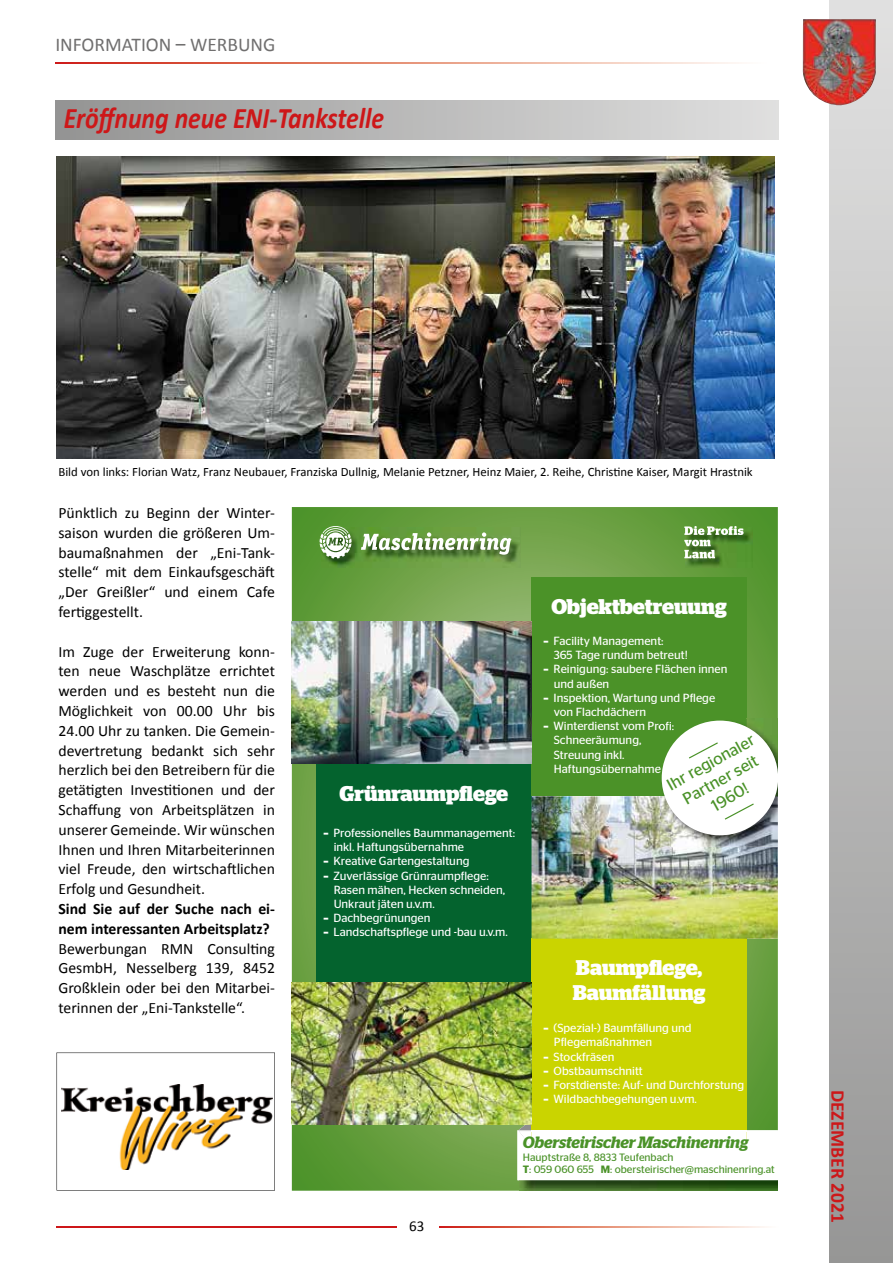
<style>
.page{position:relative;width:893px;height:1263px;background:#fff}
.page>*{position:absolute;margin:0;border:0;box-sizing:border-box;transform-origin:0 0}
.t1{font:italic 700 30px "Calibri";color:#cd1719;scale:.86 1}
.t2{font:700 21.3px/25.5px "Stag";color:#fff}
.t3{font:19.5px "Calibri";color:#706f6f}
.t4{font:700 19.5px "Calibri";color:#cd1719}
.t5{font:16.5px/19.8px "Stag Sans";color:#4a9228;text-align:center}
.t6{font:italic 600 16.35px "Stag";letter-spacing:-.005em;color:#4a9228}
.t7{font:15.75px/19.8px "Calibri";color:#000;text-align:justify}
.t8{font:700 15.75px/19.8px "Calibri";color:#000}
.t9{font:15px "Calibri";color:#000}
.t10{font:12.75px "Calibri";color:#000}
.t11{font:11.85px/14.1px "Stag Sans";color:#fff}
.t12{font:10.65px/12.8px "Stag Sans";color:#4a9228}
.s1{font-weight:700}
.s2{font-weight:600}
</style>
<div class="page">
<div style="left:829px;top:0;width:64px;height:1263px;background:linear-gradient(to bottom,#e1e1e1,#979796)"></div>
<img style="left:803px;top:19px;width:73px;height:86px">
<svg style="left:55px;top:62px;width:684px;height:2px"></svg>
<svg style="left:439px;top:1226px;width:326px;height:1px"></svg>
<hr style="left:57px;top:1226px;width:340px;height:1px;background:#cd1719">
<img style="left:57px;top:156px;width:717px;height:302px">
<svg style="left:292px;top:507px;width:486px;height:684px;background:#689f41"></svg>
<div style="left:316px;top:763px;width:215px;height:219px;background:#04632e"></div>
<div style="left:531px;top:577px;width:216px;height:219px;background:#4b9228"></div>
<img style="left:292px;top:621px;width:239px;height:142px">
<img style="left:321px;top:527px;width:199px;height:40px">
<svg style="left:361px;top:532px;width:150px;height:23px"></svg>
<svg style="left:320px;top:526px;width:32px;height:32px"></svg>
<img style="left:686px;top:527px;width:67px;height:40px">
<svg style="left:684px;top:526px;width:59px;height:32px"></svg>
<div style="left:531px;top:939px;width:216px;height:202px;background:#cad400"></div>
<img style="left:519px;top:1180px;width:259px;height:11px">
<img style="left:517px;top:1130px;width:261px;height:50px">
<div style="left:561px;top:1130px;width:186px;height:11px;background:#fff"></div>
<svg style="left:518px;top:1112px;width:43px;height:43px"></svg>
<img style="left:292px;top:982px;width:239px;height:142px">
<img style="left:531px;top:796px;width:247px;height:143px">
<img style="left:660px;top:719px;width:118px;height:128px">
<img style="left:660px;top:722px;width:14px;height:8px">
<div style="left:662px;top:721px;width:116px;height:114px;background:#fff;border-radius:50%"></div>
<svg style="left:689px;top:742px;width:29px;height:16px"></svg>
<svg style="left:725px;top:803px;width:29px;height:17px"></svg>
<svg style="left:57px;top:1052px;width:218px;height:138px"></svg>
<div style="left:55px;top:101px;width:723px;height:38px;background:linear-gradient(to right,#949493,#e0e0e0)"></div>
<p class="t3" style="left:55px;top:33px;width:222px">INFORMATION – WERBUNG</p>
<h1 class="t1" style="left:64px;top:99px;width:374px">Eröffnung neue ENI-Tankstelle</h1>
<p class="t10" style="left:58px;top:464px;width:696px">Bild von links: Florian Watz, Franz Neubauer, Franziska Dullnig, Melanie Petzner, Heinz Maier, 2. Reihe, Christine Kaiser, Margit Hrastnik</p>
<p class="t7" style="left:58px;top:502px;width:218px">Pünktlich zu Beginn der Winter&shy;saison wurden die größeren Um&shy;baumaßnahmen der „Eni-Tank&shy;stelle“ mit dem Einkaufsgeschäft „Der Greißler“ und einem Cafe fertiggestellt.</p>
<p class="t7" style="left:58px;top:641px;width:218px">Im Zuge der Erweiterung konn&shy;ten neue Waschplätze errichtet werden und es besteht nun die Möglichkeit von 00.00 Uhr bis 24.00 Uhr zu tanken. Die Gemein&shy;devertretung bedankt sich sehr herzlich bei den Betreibern für die getätigten Investitionen und der Schaffung von Arbeitsplätzen in unserer Gemeinde. Wir wünschen Ihnen und Ihren Mitarbeiterinnen viel Freude, den wirtschaftlichen Erfolg und Gesundheit.</p>
<p class="t8" style="left:58px;top:898px;width:218px">Sind Sie auf der Suche nach ei&shy;nem interessanten Arbeitsplatz?</p>
<p class="t7" style="left:58px;top:938px;width:218px">Bewerbungan RMN Consulting GesmbH, Nesselberg 139, 8452<br>Großklein oder bei den Mitarbei&shy;terinnen der „Eni-Tankstelle“.</p>
<h2 class="t2" style="left:340px;top:781px;width:170px">Grünraumpflege</h2>
<p class="t11" style="left:334px;top:826px;width:183px;text-indent:-10px"><span class="s1">–</span> Professionelles Baummanagement: inkl. Haftungsübernahme</p>
<p class="t11" style="left:323px;top:854px;width:147px"><span class="s1">–</span> Kreative Gartengestaltung</p>
<p class="t11" style="left:334px;top:868px;width:173px;text-indent:-10px"><span class="s1">–</span> Zuverlässige Grünraumpflege:<br>Rasen mähen, Hecken schneiden,<br>Unkraut jäten u.v.m.</p>
<p class="t11" style="left:323px;top:911px;width:109px"><span class="s1">–</span> Dachbegrünungen</p>
<p class="t11" style="left:323px;top:925px;width:186px"><span class="s1">–</span> Landschaftspflege und -bau u.v.m.</p>
<h2 class="t2" style="left:551px;top:593px;width:177px">Objektbetreuung</h2>
<p class="t11" style="left:554px;top:634px;width:136px;text-indent:-10px"><span class="s1">–</span> Facility Management:<br>365 Tage rundum betreut!</p>
<p class="t11" style="left:554px;top:662px;width:175px;text-indent:-10px"><span class="s1">–</span> Reinigung: saubere Flächen innen und außen</p>
<p class="t11" style="left:554px;top:690px;width:163px;text-indent:-10px"><span class="s1">–</span> Inspektion, Wartung und Pflege von Flachdächern</p>
<p class="t11" style="left:554px;top:719px;width:122px;text-indent:-10px"><span class="s1">–</span> Winterdienst vom Profi:<br>Schneeräumung,<br>Streuung inkl.<br>Haftungsübernahme</p>
<p class="t5" style="left:663px;top:777px;width:99px;rotate:-29deg">Ihr regionaler<br>Partner seit<br>1960!</p>
<h2 class="t2" style="left:573px;top:954px;width:134px">Baumpflege,<br>Baumfällung</h2>
<p class="t11" style="left:554px;top:1021px;width:139px;text-indent:-10px"><span class="s1">–</span> (Spezial-) Baumfällung und<br>Pflegemaßnahmen</p>
<p class="t11" style="left:544px;top:1049px;width:72px"><span class="s1">–</span> Stockfräsen</p>
<p class="t11" style="left:544px;top:1063px;width:101px"><span class="s1">–</span> Obstbaumschnitt</p>
<p class="t11" style="left:544px;top:1078px;width:202px"><span class="s1">–</span> Forstdienste: Auf- und Durchforstung</p>
<p class="t11" style="left:544px;top:1092px;width:155px"><span class="s1">–</span> Wildbachbegehungen u.vm.</p>
<p class="t6" style="left:523px;top:1132px;width:227px">Obersteirischer Maschinenring</p>
<p class="t12" style="left:523px;top:1150px;width:253px">Hauptstraße 8, 8833 Teufenbach<br><span class="s2">T</span>: 059 060 655 <span class="s2">M</span>: obersteirischer@maschinenring.at</p>
<p class="t9" style="left:409px;top:1216px;width:17px">63</p>
<p class="t4" style="left:850px;top:1090px;width:134px;rotate:90deg">DEZEMBER 2021</p>
</div>
